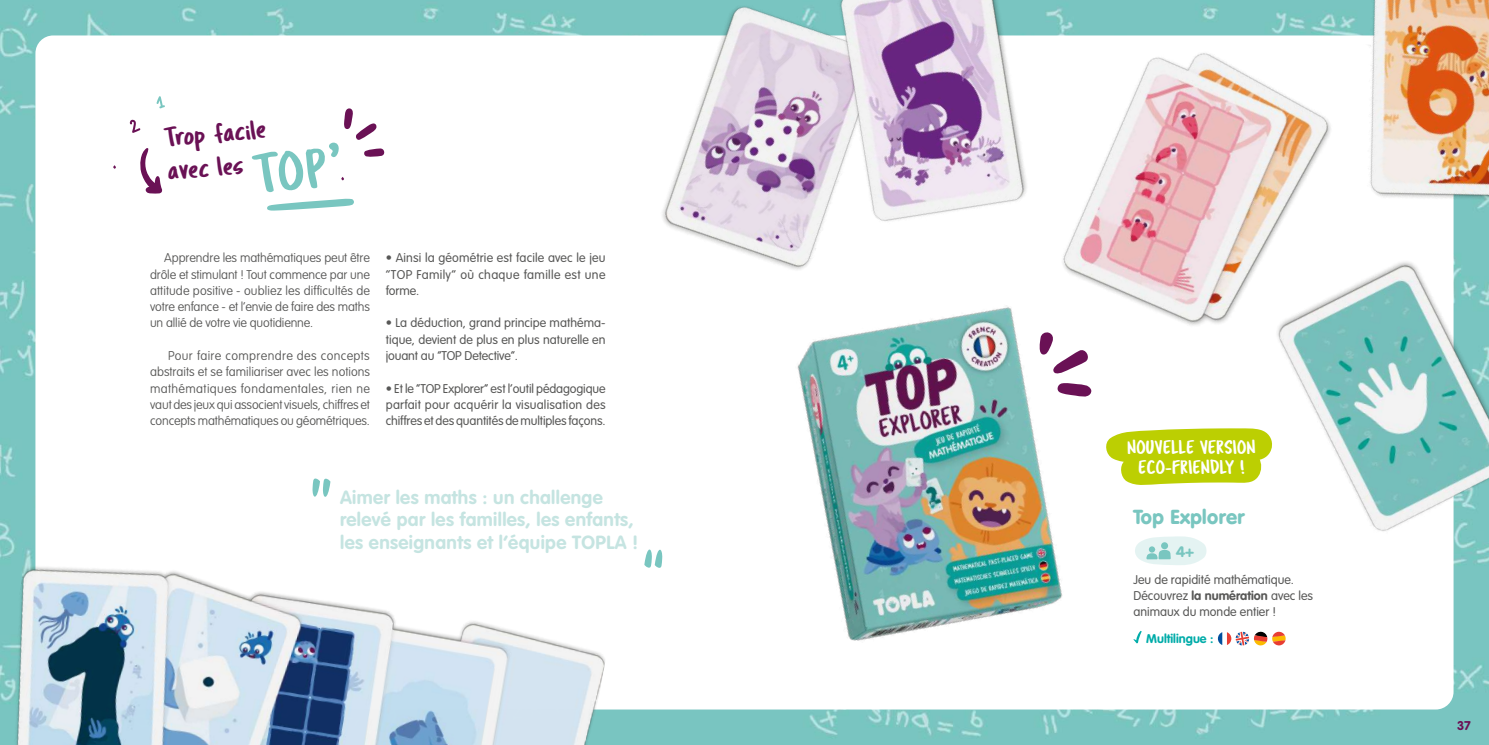
<style>
.page{position:relative;width:1489px;height:745px;background:#fff}
.page>*{position:absolute;margin:0;border:0;box-sizing:border-box;transform-origin:0 0}
.t1{font:70.25px "Tragic Marker";color:#79c6c0}
.t2{font:27.75px/33.4px "Tragic Marker";color:#6a1155}
.t3{font:900 20px "VAG Rounded Std";letter-spacing:.02em;color:#79c6c0}
.t4{font:19.75px/19.8px "Tragic Marker";color:#fff;text-align:center}
.t5{font:700 18.75px/22.5px "VAG Rounded Std";letter-spacing:.02em;color:#c5e4e1}
.t6{font:900 15px "VAG Rounded Std";color:#79c6c0}
.t7{font:300 12.5px/16.2px "VAG Rounded Std";color:#575756;text-align:justify}
.t8{font:100 12.5px/16.2px "VAG Rounded Std";letter-spacing:-.01em;color:#575756;text-align:justify}
.t9{font:700 12.5px "VAG Rounded Std";color:#00aca9}
.t10{font:700 12.5px "VAG Rounded Std";color:#6a1155}
.s1{font-size:56.25px;color:#79c6c0}
.s2{font-weight:700}
</style>
<div class="page">
<img style="left:0;top:0;width:1488px;height:744px">
<div style="left:35px;top:35px;width:1418px;height:674px;background:#fff;border-radius:18px"></div>
<svg style="left:267px;top:198px;width:87px;height:13px"></svg>
<svg style="left:364px;top:148px;width:21px;height:9px"></svg>
<svg style="left:344px;top:108px;width:33px;height:32px"></svg>
<svg style="left:140px;top:148px;width:23px;height:45px"></svg>
<svg style="left:129px;top:119px;width:12px;height:14px"></svg>
<svg style="left:156px;top:96px;width:9px;height:12px"></svg>
<svg style="left:1217px;top:631px;width:68px;height:14px"></svg>
<img style="left:0;top:391px;width:635px;height:353px">
<img style="left:567px;top:0;width:178px;height:224px">
<img style="left:1197px;top:295px;width:291px;height:266px">
<img style="left:666px;top:211px;width:531px;height:531px">
<img style="left:745px;top:0;width:381px;height:252px">
<img style="left:1301px;top:0;width:187px;height:295px">
<img style="left:1033px;top:12px;width:337px;height:351px">
<h2 class="t2" style="left:163px;top:120px;width:176px;rotate:-5deg">Trop facile<br>avec les <span class="s1">TOP’</span></h2>
<p class="t8" style="left:150px;top:250px;width:221px;text-indent:14px">Apprendre les mathématiques peut être drôle et stimulant ! Tout commence par une attitude positive - oubliez les difficultés de votre enfance - et l’envie de faire des maths un allié de votre vie quotidienne.</p>
<p class="t8" style="left:150px;top:347px;width:221px;text-indent:18px">Pour faire comprendre des concepts abstraits et se familiariser avec les notions mathématiques fondamentales, rien ne vaut des jeux qui associent visuels, chiffres et concepts mathématiques ou géométriques.</p>
<p class="t7" style="left:386px;top:250px;width:221px">• Ainsi la géométrie est facile avec le jeu ‘‘TOP Family’’ où chaque famille est une forme.</p>
<p class="t7" style="left:386px;top:315px;width:221px">• La déduction, grand principe mathéma&shy;tique, devient de plus en plus naturelle en jouant au ‘‘TOP Detective’’.</p>
<p class="t7" style="left:386px;top:380px;width:221px">• Et le ‘‘TOP Explorer’’ est l’outil pédagogique parfait pour acquérir la visualisation des chiffres et des quantités de multiples façons.</p>
<h1 class="t1" style="left:311px;top:462px;width:23px">"</h1>
<h3 class="t5" style="left:340px;top:486px;width:300px">Aimer les maths : un challenge relevé par les familles, les enfants, les enseignants et l’équipe TOPLA !</h3>
<h1 class="t1" style="left:663px;top:583px;width:23px;rotate:-180deg">"</h1>
<h3 class="t4" style="left:1127px;top:437px;width:130px">NOUVELLE VERSION<br>ECO-FRIENDLY !</h3>
<h3 class="t3" style="left:1133px;top:504px;width:113px">Top Explorer</h3>
<p class="t6" style="left:1175px;top:542px;width:20px">4+</p>
<p class="t7" style="left:1133px;top:571px;width:181px;text-align:left">Jeu de rapidité mathématique.<br>Découvrez <span class="s2">la numération</span> avec les animaux du monde entier !</p>
<p class="t9" style="left:1146px;top:630px;width:69px">Multilingue :</p>
<p class="t10" style="left:1456px;top:717px;width:15px">37</p>
</div>
